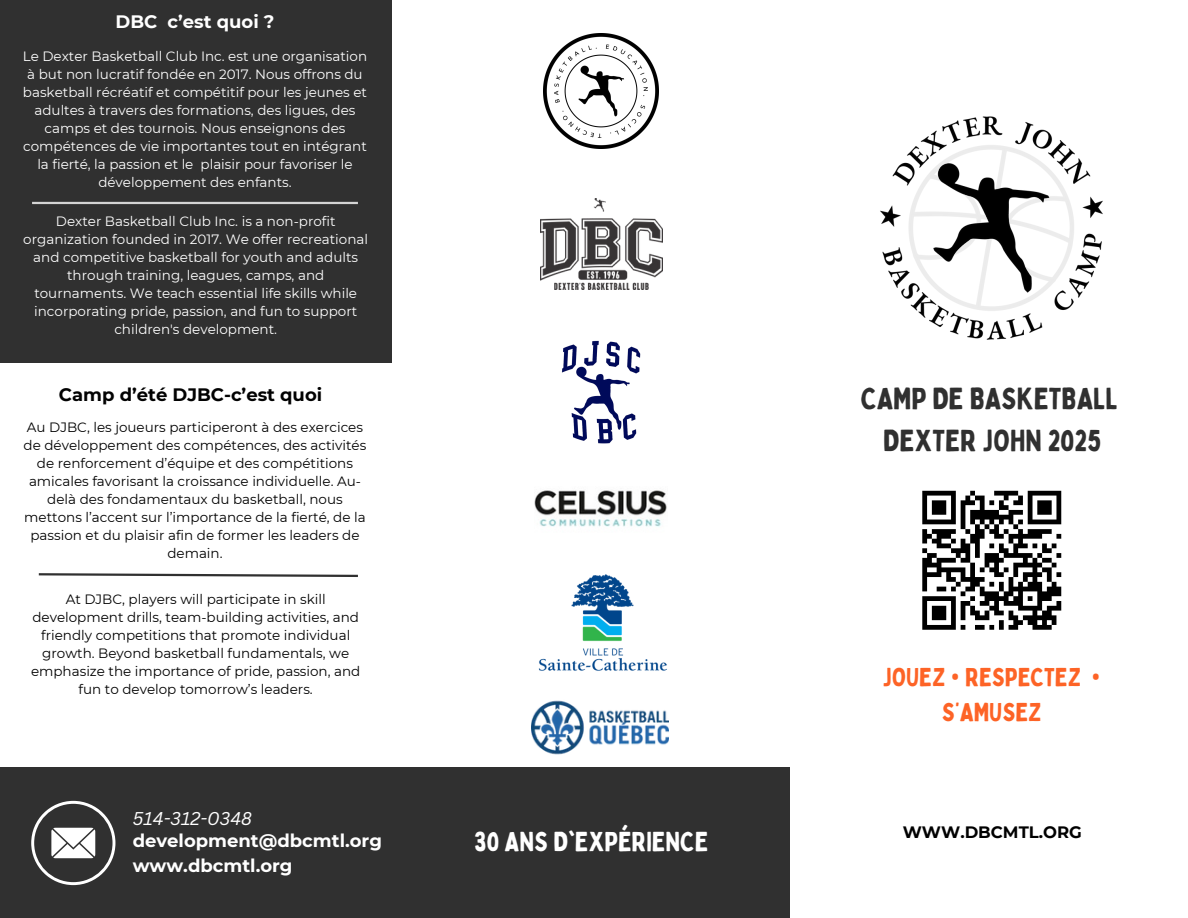
<style>
.page{position:relative;width:1188px;height:918px;background:#fff}
.page>*{position:absolute;margin:0;border:0;box-sizing:border-box;transform-origin:0 0}
.t1{font:30px/41.7px "Bobby Jones";color:#303030;text-align:center}
.t2{font:27px "Bobby Jones";color:#fff}
.t3{font:25.5px/34.8px "Bobby Jones";color:#fd6326;text-align:center}
.t4{font:700 18px/22.5px "Montserrat";color:#fff}
.t5{font:700 18px "Montserrat";color:#020202}
.t6{font:700 16.5px "Montserrat";color:#000}
.t7{font:13.5px/18px "Montserrat";color:#fff;text-align:center}
.t8{font:13.5px/18px "Montserrat";color:#000;text-align:center}
.s1{font-family:"Canva Sans";font-weight:400;font-style:italic}
.s2{font-family:"Noto Sans"}
</style>
<div class="page">
<div style="left:0;top:767px;width:790px;height:151px;background:#303030"></div>
<img style="left:538px;top:574px;width:129px;height:97px">
<div style="left:0;top:0;width:391px;height:363px;background:#303030"></div>
<img style="left:880px;top:116px;width:223px;height:224px">
<svg style="left:922px;top:490px;width:140px;height:140px"></svg>
<svg style="left:31px;top:801px;width:84px;height:84px"></svg>
<hr style="left:32px;top:202px;width:326px;height:2px;background:#d4d4d4">
<svg style="left:38px;top:573px;width:320px;height:4px"></svg>
<img style="left:531px;top:700px;width:138px;height:55px">
<img style="left:541px;top:198px;width:121px;height:91px">
<img style="left:544px;top:34px;width:114px;height:115px">
<img style="left:562px;top:341px;width:78px;height:102px">
<img style="left:534px;top:490px;width:133px;height:37px">
<p class="t4" style="left:116px;top:10px;width:160px">DBC c’est quoi ?</p>
<h4 class="t7" style="left:23px;top:47px;width:346px">Le Dexter Basketball Club Inc. est une organisation à but non lucratif fondée en 2017. Nous offrons du basketball récréatif et compétitif pour les jeunes et adultes à travers des formations, des ligues, des camps et des tournois. Nous enseignons des compétences de vie importantes tout en intégrant la fierté, la passion et le plaisir pour favoriser le développement des enfants.</h4>
<p class="t7" style="left:23px;top:212px;width:346px">Dexter Basketball Club Inc. is a non-profit organization founded in 2017. We offer recreational and competitive basketball for youth and adults through training, leagues, camps, and tournaments. We teach essential life skills while incorporating pride, passion, and fun to support children's development.</p>
<p class="t5" style="left:59px;top:384px;width:265px">Camp d’été DJBC-c’est quoi</p>
<p class="t8" style="left:24px;top:418px;width:344px">Au DJBC, les joueurs participeront à des exercices de développement des compétences, des activités de renforcement d’équipe et des compétitions amicales favorisant la croissance individuelle. Au&shy;delà des fondamentaux du basketball, nous mettons l’accent sur l’importance de la fierté, de la passion et du plaisir afin de former les leaders de demain.</p>
<p class="t8" style="left:31px;top:590px;width:331px">At DJBC, players will participate in skill development drills, team-building activities, and friendly competitions that promote individual growth. Beyond basketball fundamentals, we emphasize the importance of pride, passion, and fun to develop tomorrow’s leaders.</p>
<p class="t4" style="left:133px;top:807px;width:251px"><span class="s1">514-312-0348 </span>development@dbcmtl.org</p>
<p class="t4" style="left:133px;top:855px;width:161px">www.dbcmtl.org</p>
<p class="t2" style="left:474px;top:825px;width:235px">30 ANS D'EXPÉRIENCE</p>
<h4 class="t1" style="left:861px;top:377px;width:259px">CAMP DE BASKETBALL<br>DEXTER JOHN 2025</h4>
<p class="t3" style="left:883px;top:659px;width:219px">JOUEZ <span class="s2">•</span> RESPECTEZ <span class="s2">•<br></span>S’AMUSEZ</p>
<p class="t6" style="left:903px;top:822px;width:181px">WWW.DBCMTL.ORG</p>
</div>
